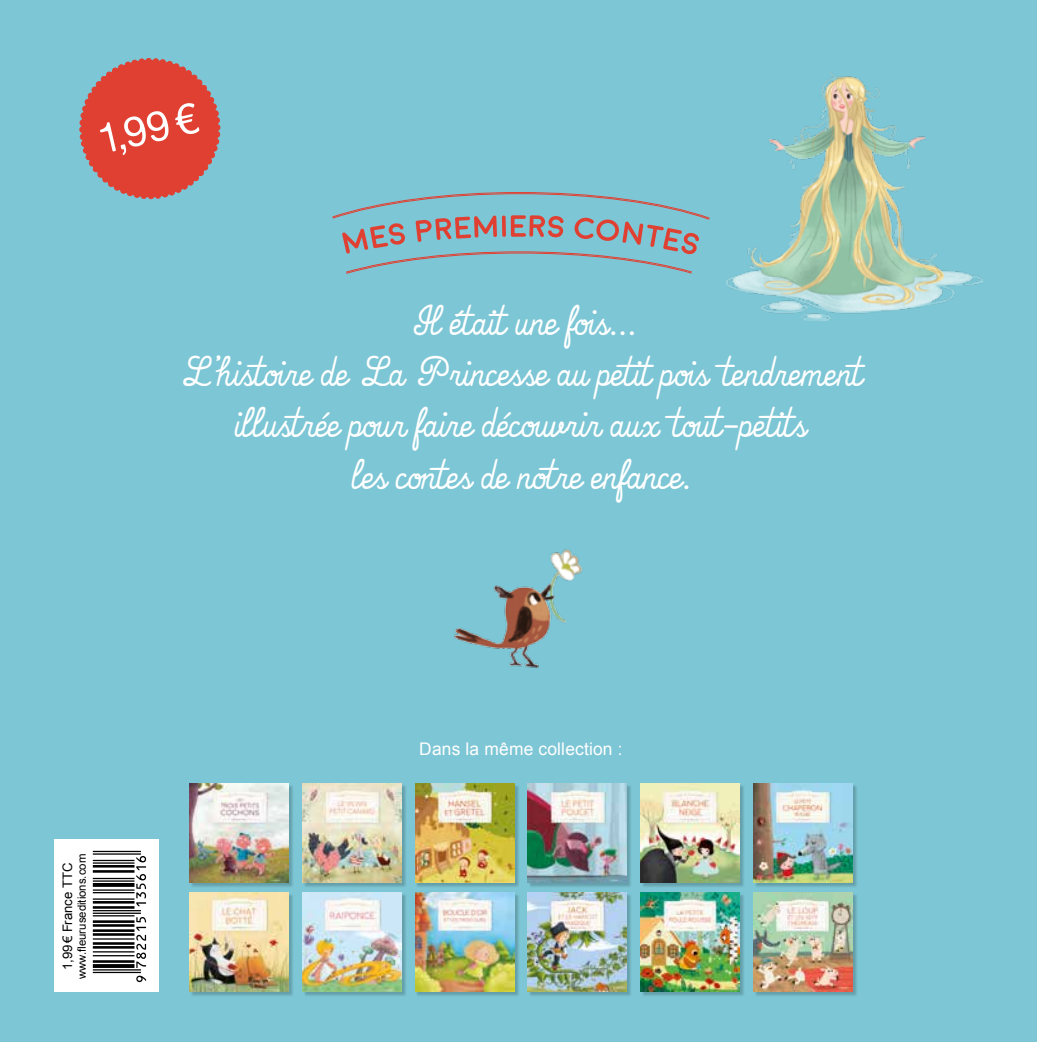
<style>
.page{position:relative;width:1037px;height:1042px;background:#7dc6d5}
.page>*{position:absolute;margin:0;border:0;box-sizing:border-box;transform-origin:0 0}
.t1{font:42px "Alte Haas Grotesk";color:#fff}
.t2{font:italic 39.38px/51.1px "Thats Font Folks";letter-spacing:.005em;color:#fff;text-align:center}
.t3{font:17.32px "Arial";letter-spacing:.01em;color:#fff}
.t4{font:13.12px "Arial";color:#000}
.t5{font:11.38px "Arial";color:#000}
</style>
<div class="page">
<svg style="left:79px;top:58px;width:142px;height:142px"></svg>
<img style="left:726px;top:72px;width:256px;height:249px">
<div style="left:54px;top:839px;width:104px;height:152px;background:#fff"></div>
<svg style="left:724px;top:425px;width:14px;height:3px"></svg>
<svg style="left:332px;top:192px;width:378px;height:82px"></svg>
<svg style="left:93px;top:851px;width:53px;height:131px"></svg>
<div style="left:191px;top:785px;width:103px;height:103px;background:#000;opacity:.2"></div>
<img style="left:190px;top:784px;width:99px;height:99px">
<div style="left:303px;top:785px;width:104px;height:103px;background:#000;opacity:.2"></div>
<img style="left:302px;top:783px;width:99px;height:100px">
<div style="left:529px;top:785px;width:103px;height:103px;background:#000;opacity:.2"></div>
<img style="left:528px;top:783px;width:99px;height:100px">
<div style="left:529px;top:893px;width:103px;height:103px;background:#000;opacity:.2"></div>
<img style="left:528px;top:892px;width:99px;height:99px">
<div style="left:303px;top:893px;width:104px;height:103px;background:#000;opacity:.2"></div>
<img style="left:302px;top:892px;width:99px;height:99px">
<div style="left:754px;top:893px;width:103px;height:103px;background:#000;opacity:.2"></div>
<img style="left:753px;top:892px;width:99px;height:99px">
<div style="left:416px;top:785px;width:103px;height:103px;background:#000;opacity:.2"></div>
<img style="left:415px;top:783px;width:99px;height:100px">
<div style="left:416px;top:893px;width:103px;height:103px;background:#000;opacity:.2"></div>
<img style="left:415px;top:892px;width:99px;height:99px">
<div style="left:191px;top:893px;width:103px;height:103px;background:#000;opacity:.2"></div>
<img style="left:190px;top:892px;width:99px;height:99px">
<div style="left:641px;top:893px;width:104px;height:103px;background:#000;opacity:.2"></div>
<img style="left:640px;top:892px;width:99px;height:99px">
<div style="left:641px;top:785px;width:104px;height:103px;background:#000;opacity:.2"></div>
<img style="left:640px;top:783px;width:99px;height:100px">
<div style="left:754px;top:785px;width:103px;height:103px;background:#000;opacity:.2"></div>
<img style="left:753px;top:783px;width:99px;height:100px">
<img style="left:454px;top:549px;width:128px;height:120px">
<p class="t1" style="left:93px;top:115px;width:103px;rotate:-13deg">1,99€</p>
<p class="t2" style="left:179px;top:296px;width:686px">Il était une fois…<br>L’histoire de La Princesse au petit pois tendrement illustrée pour faire découvrir aux tout petits<br>les contes de notre enfance.</p>
<p class="t4" style="left:59px;top:970px;width:109px;rotate:-90deg">1,99€ France TTC</p>
<p class="t5" style="left:74px;top:979px;width:127px;rotate:-90deg">www.fleuruseditions.com</p>
<p class="t3" style="left:419px;top:737px;width:205px">Dans la même collection :</p>
</div>
